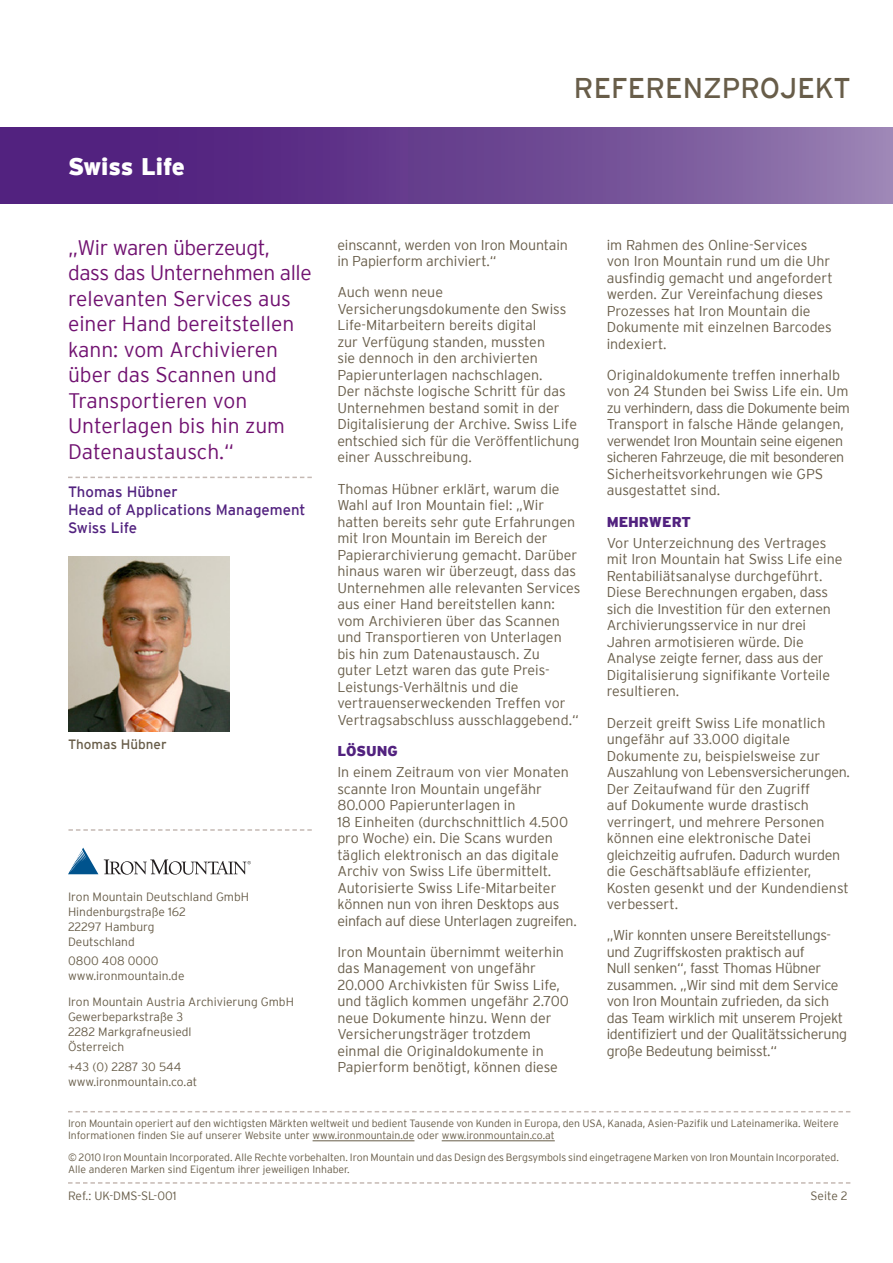
<style>
.page{position:relative;width:893px;height:1263px;background:#fff}
.page>*{position:absolute;margin:0;border:0;box-sizing:border-box;transform-origin:0 0}
.Case_Study{font:28.5px "Interstate";color:#685d49}
.Specific_Service__op{font:900 24px "Interstate";color:#fff}
.t1{font:300 21px/25.5px "Interstate";color:#711271}
.Attribution{font:15px "Interstate";color:#52227f}
.Body_Text{font:300 14.25px/16.5px "Interstate";color:#685d49}
.Body_Text-2{font:300 14.25px/16.5px "Interstate";letter-spacing:-.02em;color:#685d49}
.Body_Subhead{font:900 14.25px "Interstate";color:#52227f}
.Attribution-2{font:13.5px "Interstate";color:#685d49}
.Address_style{font:300 12px "Interstate";color:#685d49}
.Copyright_block{font:300 10.5px/12.6px "Interstate";color:#685d49}
</style>
<div class="page">
<svg style="left:0;top:128px;width:408px;height:76px;fill:#552681"></svg>
<div style="left:408px;top:128px;width:485px;height:76px;background:linear-gradient(to right,#5e3688,#9981b3)"></div>
<svg style="left:68px;top:1182px;width:782px;height:2px"></svg>
<svg style="left:68px;top:1111px;width:782px;height:1px"></svg>
<svg style="left:68px;top:477px;width:244px;height:1px"></svg>
<img style="left:68px;top:556px;width:162px;height:176px">
<hr style="left:313px;top:1140px;width:101px;height:1px;background:#685d49">
<hr style="left:442px;top:1140px;width:113px;height:1px;background:#685d49">
<svg style="left:68px;top:829px;width:244px;height:2px"></svg>
<svg style="left:104px;top:859px;width:147px;height:16px"></svg>
<svg style="left:68px;top:848px;width:30px;height:26px"></svg>
<p class="Specific_Service__op" style="left:68px;top:153px;width:118px">Swiss Life</p>
<p class="t1" style="left:68px;top:235px;width:245px">„Wir waren überzeugt, dass das Unternehmen alle relevanten Services aus einer Hand bereitstellen kann: vom Archivieren über das Scannen und<br>Transportieren von<br>Unterlagen bis hin zum<br>Datenaustausch.“</p>
<p class="Attribution" style="left:68px;top:483px;width:111px">Thomas Hübner</p>
<p class="Attribution" style="left:68px;top:501px;width:239px">Head of Applications Management</p>
<p class="Attribution" style="left:68px;top:519px;width:71px">Swiss Life</p>
<p class="Attribution-2" style="left:68px;top:737px;width:100px">Thomas Hübner</p>
<p class="Address_style" style="left:68px;top:890px;width:182px">Iron Mountain Deutschland GmbH</p>
<p class="Address_style" style="left:68px;top:905px;width:119px">Hindenburgstraße 162</p>
<p class="Address_style" style="left:68px;top:920px;width:88px">22297 Hamburg</p>
<p class="Address_style" style="left:68px;top:935px;width:68px">Deutschland</p>
<p class="Address_style" style="left:68px;top:954px;width:92px">0800 408 0000</p>
<p class="Address_style" style="left:68px;top:969px;width:118px">www.ironmountain.de</p>
<p class="Address_style" style="left:68px;top:995px;width:227px">Iron Mountain Austria Archivierung GmbH</p>
<p class="Address_style" style="left:68px;top:1010px;width:117px">Gewerbeparkstraße 3</p>
<p class="Address_style" style="left:68px;top:1025px;width:125px">2282 Markgrafneusiedl</p>
<p class="Address_style" style="left:68px;top:1040px;width:58px">Österreich</p>
<p class="Address_style" style="left:68px;top:1060px;width:115px">+43 (0) 2287 30 544</p>
<p class="Address_style" style="left:68px;top:1075px;width:131px">www.ironmountain.co.at</p>
<p class="Case_Study" style="left:574px;top:72px;width:278px">REFERENZPROJEKT</p>
<p class="Body_Text" style="left:337px;top:236px;width:232px">einscannt, werden von Iron Mountain in Papierform archiviert.“</p>
<p class="Body_Text" style="left:337px;top:284px;width:243px">Auch wenn neue<br>Versicherungsdokumente den Swiss<br>Life-Mitarbeitern bereits digital<br>zur Verfügung standen, mussten<br>sie dennoch in den archivierten<br>Papierunterlagen nachschlagen.<br>Der nächste logische Schritt für das<br>Unternehmen bestand somit in der<br>Digitalisierung der Archive. Swiss Life entschied sich für die Veröffentlichung einer Ausschreibung.</p>
<p class="Body_Text" style="left:337px;top:480px;width:245px">Thomas Hübner erklärt, warum die Wahl auf Iron Mountain fiel: „Wir hatten bereits sehr gute Erfahrungen mit Iron Mountain im Bereich der Papierarchivierung gemacht. Darüber hinaus waren wir überzeugt, dass das Unternehmen alle relevanten Services aus einer Hand bereitstellen kann: vom Archivieren über das Scannen und Transportieren von Unterlagen bis hin zum Datenaustausch. Zu<br>guter Letzt waren das gute Preis-Leistungs-Verhältnis und die vertrauenserweckenden Treffen vor Vertragsabschluss ausschlaggebend.“</p>
<p class="Body_Subhead" style="left:337px;top:743px;width:62px">LÖSUNG</p>
<p class="Body_Text" style="left:337px;top:764px;width:241px">In einem Zeitraum von vier Monaten scannte Iron Mountain ungefähr 80.000 Papierunterlagen in<br>18 Einheiten (durchschnittlich 4.500 pro Woche) ein. Die Scans wurden täglich elektronisch an das digitale Archiv von Swiss Life übermittelt.<br>Autorisierte Swiss Life-Mitarbeiter können nun von ihren Desktops aus einfach auf diese Unterlagen zugreifen.</p>
<p class="Body_Text" style="left:337px;top:943px;width:233px">Iron Mountain übernimmt weiterhin das Management von ungefähr 20.000 Archivkisten für Swiss Life, und täglich kommen ungefähr 2.700 neue Dokumente hinzu. Wenn der Versicherungsträger trotzdem einmal die Originaldokumente in Papierform benötigt, können diese</p>
<p class="Body_Text" style="left:607px;top:236px;width:227px">im Rahmen des Online-Services von Iron Mountain rund um die Uhr ausfindig gemacht und angefordert werden. Zur Vereinfachung dieses<br>Prozesses hat Iron Mountain die<br>Dokumente mit einzelnen Barcodes indexiert.</p>
<p class="Body_Text" style="left:607px;top:367px;width:245px">Originaldokumente treffen innerhalb von 24 Stunden bei Swiss Life ein. Um zu verhindern, dass die Dokumente beim Transport in falsche Hände gelangen, verwendet Iron Mountain seine eigenen sicheren Fahrzeuge, die mit besonderen Sicherheitsvorkehrungen wie GPS ausgestattet sind.</p>
<p class="Body_Subhead" style="left:607px;top:514px;width:86px">MEHRWERT</p>
<p class="Body_Text" style="left:607px;top:534px;width:237px">Vor Unterzeichnung des Vertrages mit Iron Mountain hat Swiss Life eine Rentabiliätsanalyse durchgeführt.<br>Diese Berechnungen ergaben, dass sich die Investition für den externen Archivierungsservice in nur drei Jahren armotisieren würde. Die Analyse zeigte ferner, dass aus der Digitalisierung signifikante Vorteile resultieren.</p>
<p class="Body_Text" style="left:607px;top:714px;width:245px">Derzeit greift Swiss Life monatlich ungefähr auf 33.000 digitale Dokumente zu, beispielsweise zur Auszahlung von Lebensversicherungen.<br>Der Zeitaufwand für den Zugriff<br>auf Dokumente wurde drastisch verringert, und mehrere Personen können eine elektronische Datei gleichzeitig aufrufen. Dadurch wurden die Geschäftsabläufe effizienter, Kosten gesenkt und der Kundendienst verbessert.</p>
<p class="Body_Text-2" style="left:607px;top:927px;width:242px">„Wir konnten unsere Bereitstellungs&shy;und Zugriffskosten praktisch auf<br>Null senken“, fasst Thomas Hübner zusammen. „Wir sind mit dem Service von Iron Mountain zufrieden, da sich das Team wirklich mit unserem Projekt identifiziert und der Qualitätssicherung große Bedeutung beimisst.“</p>
<p class="Copyright_block" style="left:68px;top:1117px;width:772px">Iron Mountain operiert auf den wichtigsten Märkten weltweit und bedient Tausende von Kunden in Europa, den USA, Kanada, Asien-Pazifik und Lateinamerika. Weitere<br>Informationen finden Sie auf unserer Website unter www.ironmountain.de oder www.ironmountain.co.at</p>
<p class="Copyright_block" style="left:68px;top:1150px;width:772px">© 2010 Iron Mountain Incorporated. Alle Rechte vorbehalten. Iron Mountain und das Design des Bergsymbols sind eingetragene Marken von Iron Mountain Incorporated.<br>Alle anderen Marken sind Eigentum ihrer jeweiligen Inhaber.</p>
<p class="Address_style" style="left:68px;top:1189px;width:110px">Ref.: UK-DMS-SL-001</p>
<p class="Address_style" style="left:811px;top:1189px;width:39px">Seite 2</p>
</div>
